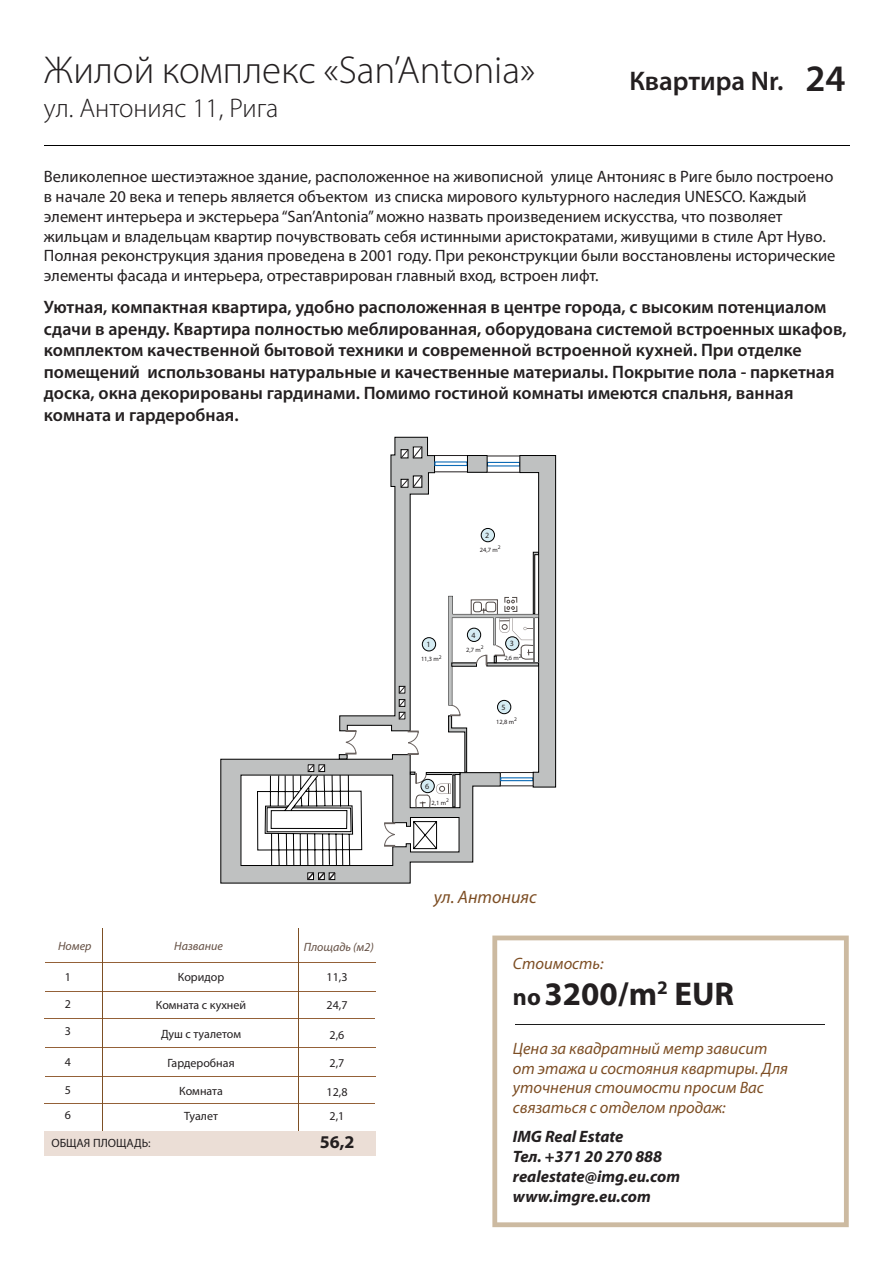
<style>
.page{position:relative;width:893px;height:1263px;background:#fff}
.page>*{position:absolute;margin:0;border:0;box-sizing:border-box;transform-origin:0 0}
.t1{font:300 39px "Myriad Pro";color:#231f20}
.t2{font:600 37.5px "Myriad Pro";color:#231f20}
.t3{font:700 33px "Myriad Pro";color:#231f20}
.t4{font:300 27px "Myriad Pro";color:#231f20}
.t5{font:600 27px "Myriad Pro";color:#231f20}
.t6{font:600 18px/21.6px "Myriad Pro";color:#231f20}
.t7{font:italic 18px "Myriad Pro";color:#7d4e24}
.t8{font:700 18px "Myriad Pro";color:#231f20}
.t9{font:16.5px/19.8px "Myriad Pro";color:#231f20}
.t10{font:italic 16.5px/19.8px "Myriad Pro";color:#7d4e24}
.t11{font:italic 700 16.5px "Myriad Pro";color:#231f20}
.t12{font:12px "Myriad Pro";color:#231f20}
.t13{font:italic 12px "Myriad Pro";color:#634e42}
.t14{font:7.95px "Myriad Pro";color:#231f20}
.t15{font:6.45px "Myriad Pro";color:#231f20}
.s1{font-size:24px}
</style>
<div class="page">
<hr style="left:44px;top:145px;width:805px;height:1px;background:#000">
<svg style="left:492px;top:935px;width:357px;height:292px"></svg>
<hr style="left:515px;top:1024px;width:310px;height:1px;background:#1c1c1c">
<hr style="left:45px;top:963px;width:331px;height:1px;background:#946138">
<hr style="left:45px;top:991px;width:331px;height:1px;background:#946138">
<hr style="left:44px;top:1018px;width:331px;height:1px;background:#946138">
<hr style="left:45px;top:1048px;width:331px;height:1px;background:#946138">
<hr style="left:45px;top:1076px;width:331px;height:1px;background:#946138">
<hr style="left:44px;top:1103px;width:331px;height:1px;background:#946138">
<hr style="left:102px;top:928px;width:1px;height:204px;background:#7d4f24">
<hr style="left:299px;top:928px;width:1px;height:204px;background:#7d4f24">
<div style="left:44px;top:1131px;width:332px;height:24px;background:#ebded6"></div>
<svg style="left:220px;top:436px;width:336px;height:448px"></svg>
<div style="left:505px;top:637px;width:14px;height:13px;background:#d5ecf3;border-radius:50%"></div>
<div style="left:505px;top:636px;width:14px;height:14px;border:1px solid #000;border-radius:50%"></div>
<div style="left:421px;top:779px;width:13px;height:14px;background:#d5ecf3;border-radius:50%"></div>
<div style="left:421px;top:779px;width:14px;height:14px;border:1px solid #000;border-radius:50%"></div>
<p class="t1" style="left:44px;top:49px;width:493px">Жилой комплекс «San’Antonia»</p>
<p class="t4" style="left:44px;top:93px;width:236px">ул. Антонияс 11, Рига</p>
<p class="t5" style="left:629px;top:64px;width:156px">Квартира Nr.</p>
<p class="t2" style="left:805px;top:55px;width:42px">24</p>
<p class="t9" style="left:44px;top:166px;width:793px">Великолепное шестиэтажное здание, расположенное на живописной улице Антонияс в Риге было построено в начале 20 века и теперь является объектом из списка мирового культурного наследия UNESCO. Каждый элемент интерьера и экстерьера “San’Antonia” можно назвать произведением искусства, что позволяет жильцам и владельцам квартир почувствовать себя истинными аристократами, живущими в стиле Арт Нуво.<br>Полная реконструкция здания проведена в 2001 году. При реконструкции были восстановлены исторические элементы фасада и интерьера, отреставрирован главный вход, встроен лифт.</p>
<p class="t6" style="left:44px;top:296px;width:804px">Уютная, компактная квартира, удобно расположенная в центре города, с высоким потенциалом сдачи в аренду. Квартира полностью меблированная, оборудована системой встроенных шкафов, комплектом качественной бытовой техники и современной встроенной кухней. При отделке помещений использованы натуральные и качественные материалы. Покрытие пола - паркетная доска, окна декорированы гардинами. Помимо гостиной комнаты имеются спальня, ванная комната и гардеробная.</p>
<p class="t14" style="left:485px;top:530px;width:6px">2</p>
<p class="t15" style="left:480px;top:546px;width:22px">24,7 m<sup>2</sup></p>
<p class="t14" style="left:426px;top:640px;width:6px">1</p>
<p class="t15" style="left:421px;top:655px;width:22px">11,3 m<sup>2</sup></p>
<p class="t14" style="left:471px;top:630px;width:6px">4</p>
<p class="t15" style="left:466px;top:646px;width:19px">2,7 m<sup>2</sup></p>
<p class="t14" style="left:510px;top:639px;width:6px">3</p>
<p class="t15" style="left:504px;top:654px;width:19px">2,6 m<sup>2</sup></p>
<p class="t14" style="left:502px;top:702px;width:6px">5</p>
<p class="t15" style="left:496px;top:718px;width:22px">12,8 m<sup>2</sup></p>
<p class="t14" style="left:425px;top:781px;width:6px">6</p>
<p class="t15" style="left:431px;top:798px;width:19px">2,1 m<sup>2</sup></p>
<p class="t13" style="left:58px;top:938px;width:35px">Номер</p>
<p class="t13" style="left:174px;top:938px;width:50px">Название</p>
<p class="t13" style="left:304px;top:939px;width:72px">Площадь (м2)</p>
<p class="t12" style="left:178px;top:970px;width:48px">Коридор</p>
<p class="t12" style="left:156px;top:997px;width:92px">Комната с кухней</p>
<p class="t12" style="left:161px;top:1026px;width:81px">Душ с туалетом</p>
<p class="t12" style="left:167px;top:1055px;width:69px">Гардеробная</p>
<p class="t12" style="left:179px;top:1083px;width:45px">Комната</p>
<p class="t12" style="left:184px;top:1109px;width:35px">Туалет</p>
<p class="t12" style="left:65px;top:970px;width:8px">1</p>
<p class="t12" style="left:327px;top:970px;width:22px">11,3</p>
<p class="t12" style="left:327px;top:998px;width:22px">24,7</p>
<p class="t12" style="left:330px;top:1027px;width:16px">2,6</p>
<p class="t12" style="left:330px;top:1055px;width:16px">2,7</p>
<p class="t12" style="left:327px;top:1084px;width:22px">12,8</p>
<p class="t12" style="left:330px;top:1109px;width:16px">2,1</p>
<p class="t8" style="left:320px;top:1130px;width:36px">56,2</p>
<p class="t12" style="left:65px;top:996px;width:8px">2</p>
<p class="t12" style="left:65px;top:1024px;width:8px">3</p>
<p class="t12" style="left:65px;top:1055px;width:8px">4</p>
<p class="t12" style="left:65px;top:1083px;width:8px">5</p>
<p class="t12" style="left:65px;top:1108px;width:8px">6</p>
<p class="t12" style="left:51px;top:1136px;width:101px">ОБЩАЯ ПЛОЩАДЬ:</p>
<p class="t7" style="left:434px;top:886px;width:104px">ул. Антонияс</p>
<p class="t10" style="left:513px;top:953px;width:92px">Стоимость:</p>
<p class="t3" style="left:513px;top:972px;width:223px"><span class="s1">no</span> 3200/m<sup>2</sup> EUR</p>
<p class="t10" style="left:513px;top:1038px;width:276px">Цена за квадратный метр зависит от этажа и состояния квартиры. Для уточнения стоимости просим Вас связаться с отделом продаж:</p>
<p class="t11" style="left:513px;top:1126px;width:112px">IMG Real Estate</p>
<p class="t11" style="left:513px;top:1146px;width:151px">Тел. +371 20 270 888</p>
<p class="t11" style="left:513px;top:1166px;width:169px">realestate@img.eu.com</p>
<p class="t11" style="left:513px;top:1185px;width:139px">www.imgre.eu.com</p>
</div>
